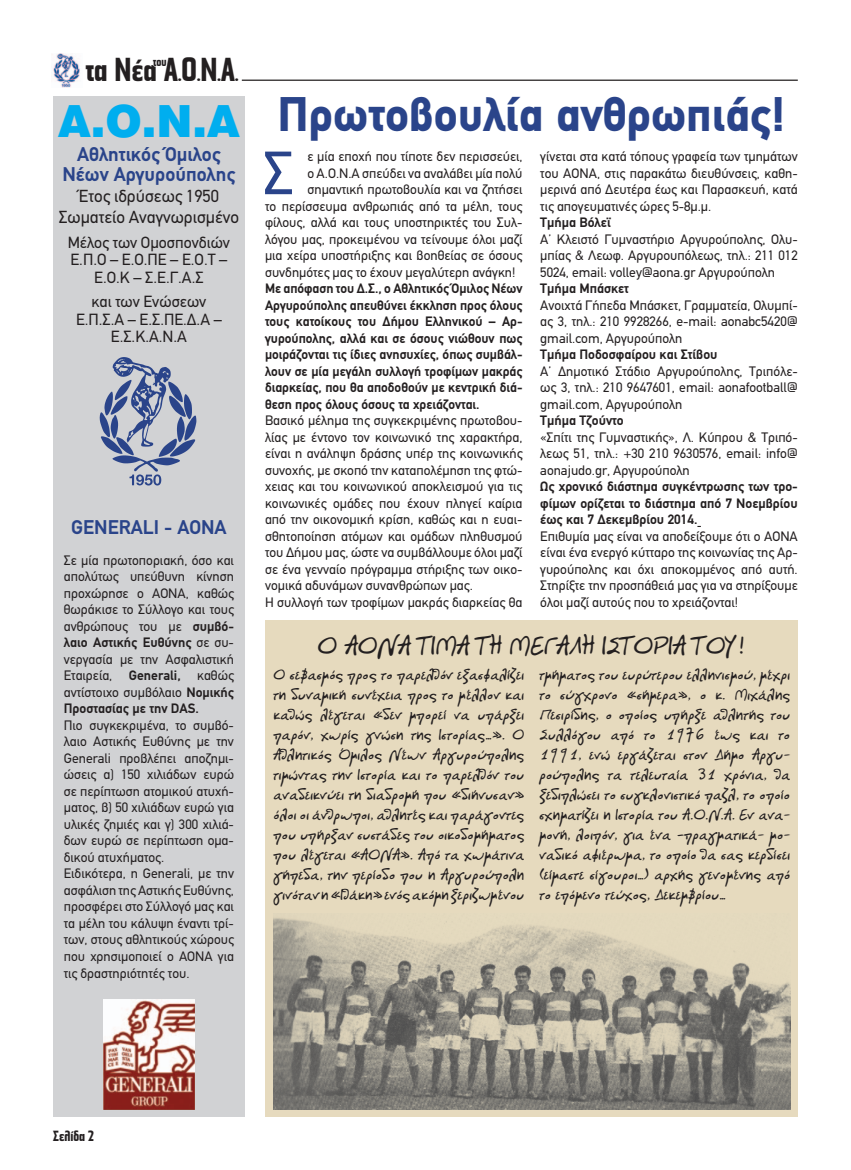
<style>
.page{position:relative;width:851px;height:1170px;background:#fff}
.page>*{position:absolute;margin:0;border:0;box-sizing:border-box;transform-origin:0 0}
.t1{font:61.12px "PF Din Text";color:#2a448a}
.t2{font:900 48.75px "PF Din Text";color:#2a448a}
.t3{font:700 33.75px "PF Stiele Futura";color:#231f20;scale:1.05 1}
.t4{font:700 25px "PF Libera";color:#231f20}
.t5{font:700 20px/20px "PF Din Text";color:#2a448a;text-align:center}
.t6{font:17.5px/21px "PF Din Text";color:#231f20;text-align:center}
.t7{font:16.25px/17.5px "PF Din Text";color:#231f20;text-align:center}
.t8{font:700 15px/20px "PF Libera";color:#231f20;text-align:justify}
.t9{font:700 15px "PF Stiele Futura";color:#231f20;scale:1.05 1}
.t10{font:13.75px/16.5px "PF Din Text";color:#231f20;text-align:justify}
.t11{font:700 13.75px/16.5px "PF Din Text";color:#231f20;text-align:justify}
.t12{font:700 13.12px "PF Stiele Futura";color:#231f20;scale:1.05 1}
.s1{font-size:18.75px}
.s2{font-weight:700}
</style>
<div class="page">
<hr style="left:242px;top:80px;width:555px;height:1px;background:#231f20">
<img style="left:51px;top:53px;width:29px;height:34px">
<div style="left:53px;top:96px;width:191px;height:1020px;background:#d1d2d4"></div>
<img style="left:99px;top:357px;width:98px;height:129px">
<img style="left:103px;top:999px;width:91px;height:110px">
<div style="left:265px;top:620px;width:532px;height:496px;background:#e6dabe"></div>
<img style="left:274px;top:917px;width:516px;height:192px">
<h3 class="t3" style="left:86px;top:50px;width:147px">τα Nέα Α<span class="s1">.</span>Ο<span class="s1">.</span>Ν<span class="s1">.</span>Α<span class="s1">.</span></h3>
<p class="t12" style="left:153px;top:54px;width:14px">του</p>
<h2 class="t2" style="left:58px;top:85px;width:728px"><sub>Α.Ο.Ν.Α</sub> Πρωτοβουλία ανθρωπιάς!</h2>
<h3 class="t5" style="left:62px;top:144px;width:174px">Αθλητικός Όμιλος<br>Νέων Αργυρούπολης</h3>
<p class="t6" style="left:59px;top:186px;width:182px">Έτος ιδρύσεως 1950<br>Σωματείο Αναγνωρισμένο</p>
<p class="t7" style="left:68px;top:233px;width:164px">Μέλος των Ομοσπονδιών<br>Ε.Π.Ο – Ε.Ο.ΠΕ – Ε.Ο.Τ –<br>Ε.Ο.Κ – Σ.Ε.Γ.Α.Σ</p>
<p class="t7" style="left:76px;top:293px;width:147px">και των Ενώσεων<br>Ε.Π.Σ.Α – Ε.Σ.ΠΕ.Δ.Α –<br>Ε.Σ.Κ.Α.Ν.Α</p>
<h1 class="t1" style="left:263px;top:138px;width:32px">Σ</h1>
<p class="t10" style="left:307px;top:148px;width:216px">ε μία εποχή που τίποτε δεν περισσεύει,</p>
<p class="t10" style="left:540px;top:148px;width:259px">γίνεται στα κατά τόπους γραφεία των τμημάτων του ΑΟΝΑ, στις παρακάτω διευθύνσεις, καθη&shy;μερινά από Δευτέρα έως και Παρασκευή, κατά τις απογευματινές ώρες 5-8μ.μ.</p>
<p class="t11" style="left:540px;top:214px;width:72px">Τμήμα Βόλεϊ</p>
<p class="t10" style="left:540px;top:231px;width:259px">Α’ Κλειστό Γυμναστήριο Αργυρούπολης, Ολυ&shy;μπίας &amp; Λεωφ. Αργυρουπόλεως, τηλ.: 211 012<br>5024, email: volley@aona.gr Αργυρούπολη</p>
<p class="t11" style="left:540px;top:280px;width:90px">Τμήμα Μπάσκετ</p>
<p class="t10" style="left:540px;top:297px;width:259px">Ανοιχτά Γήπεδα Μπάσκετ, Γραμματεία, Ολυμπί&shy;ας 3, τηλ.: 210 9928266, e-mail: aonabc5420@ gmail.com, Αργυρούπολη</p>
<p class="t11" style="left:540px;top:346px;width:179px">Τμήμα Ποδοσφαίρου και Στίβου</p>
<p class="t10" style="left:540px;top:363px;width:259px">Α’ Δημοτικό Στάδιο Αργυρούπολης, Τριπόλε&shy;ως 3, τηλ.: 210 9647601, email: aonafootball@ gmail.com, Αργυρούπολη</p>
<p class="t11" style="left:540px;top:412px;width:85px">Τμήμα Τζούντο</p>
<p class="t10" style="left:540px;top:429px;width:259px">«Σπίτι της Γυμναστικής», Λ. Κύπρου &amp; Τριπό&shy;λεως 51, τηλ.: +30 210 9630576, email: info@ aonajudo.gr, Αργυρούπολη</p>
<p class="t11" style="left:540px;top:478px;width:259px">Ως χρονικό διάστημα συγκέντρωσης των τρο&shy;φίμων ορίζεται το διάστημα από 7 Νοεμβρίου έως και 7 Δεκεμβρίου 2014.</p>
<p class="t10" style="left:540px;top:528px;width:259px">Επιθυμία μας είναι να αποδείξουμε ότι ο ΑΟΝΑ είναι ένα ενεργό κύτταρο της κοινωνίας της Αρ&shy;γυρούπολης και όχι αποκομμένος από αυτή.<br>Στηρίξτε την προσπάθειά μας για να στηρίξουμε όλοι μαζί αυτούς που το χρειάζονται!</p>
<p class="t10" style="left:307px;top:165px;width:216px">ο Α.Ο.Ν.Α σπεύδει να αναλάβει μία πολύ</p>
<p class="t10" style="left:307px;top:181px;width:216px">σημαντική πρωτοβουλία και να ζητήσει</p>
<p class="t10" style="left:265px;top:198px;width:259px">το περίσσευμα ανθρωπιάς από τα μέλη, τους</p>
<p class="t10" style="left:265px;top:214px;width:259px">φίλους, αλλά και τους υποστηρικτές του Συλ-</p>
<p class="t10" style="left:265px;top:231px;width:259px">λόγου μας, προκειμένου να τείνουμε όλοι μαζί</p>
<p class="t10" style="left:265px;top:247px;width:259px">μια χείρα υποστήριξης και βοηθείας σε όσους</p>
<p class="t10" style="left:265px;top:264px;width:252px">συνδημότες μας το έχουν μεγαλύτερη ανάγκη!</p>
<p class="t11" style="left:265px;top:280px;width:259px">Με απόφαση του Δ.Σ., ο Αθλητικός Όμιλος Νέων Αργυρούπολης απευθύνει έκκληση προς όλους τους κατοίκους του Δήμου Ελληνικού – Αρ&shy;γυρούπολης, αλλά και σε όσους νιώθουν πως μοιράζονται τις ίδιες ανησυχίες, όπως συμβάλ&shy;λουν σε μία μεγάλη συλλογή τροφίμων μακράς διαρκείας, που θα αποδοθούν με κεντρική διά&shy;θεση προς όλους όσους τα χρειάζονται.</p>
<p class="t10" style="left:265px;top:412px;width:259px;text-align:left">Βασικό μέλημα της συγκεκριμένης πρωτοβου&shy;λίας με έντονο τον κοινωνικό της χαρακτήρα, είναι η ανάληψη δράσης υπέρ της κοινωνικής συνοχής, με σκοπό την καταπολέμηση της φτώ&shy;χειας και του κοινωνικού αποκλεισμού για τις κοινωνικές ομάδες που έχουν πληγεί καίρια από την οικονομική κρίση, καθώς και η ευαι&shy;σθητοποίηση ατόμων και ομάδων πληθυσμού του Δήμου μας, ώστε να συμβάλλουμε όλοι μαζί σε ένα γενναίο πρόγραμμα στήριξης των οικο&shy;νομικά αδυνάμων συνανθρώπων μας.<br>Η συλλογή των τροφίμων μακράς διαρκείας θα</p>
<h3 class="t5" style="left:71px;top:517px;width:157px">GENERALI - AONA</h3>
<p class="t10" style="left:64px;top:552px;width:172px">Σε μία πρωτοποριακή, όσο και απολύτως υπεύθυνη κίνηση προχώρησε ο ΑΟΝΑ, καθώς θωράκισε το Σύλλογο και τους ανθρώπους του με <span class="s2">συμβό&shy;λαιο Αστικής Ευθύνης</span> σε συ&shy;νεργασία με την Ασφαλιστική Εταιρεία, <span class="s2">Generali,</span> καθώς αντίστοιχο συμβόλαιο <span class="s2">Νομικής Προστασίας με την DAS.</span></p>
<p class="t10" style="left:64px;top:717px;width:172px;text-align:left">Πιο συγκεκριμένα, το συμβό&shy;λαιο Αστικής Ευθύνης με την<br>Generali προβλέπει αποζημι&shy;ώσεις α) 150 χιλιάδων ευρώ σε περίπτωση ατομικού ατυχή&shy;ματος, β) 50 χιλιάδων ευρώ για υλικές ζημιές και γ) 300 χιλιά&shy;δων ευρώ σε περίπτωση ομα&shy;δικού ατυχήματος.<br>Ειδικότερα, η Generali, με την ασφάλιση της Αστικής Ευθύνης, προσφέρει στο Σύλλογό μας και τα μέλη του κάλυψη έναντι τρί&shy;των, στους αθλητικούς χώρους που χρησιμοποιεί ο ΑΟΝΑ για τις δραστηριότητές του.</p>
<h3 class="t4" style="left:318px;top:629px;width:427px">O ΑΟΝΑ ΤΙΜΑ ΤΗ ΜΕΓΑΛΗ ΙΣΤΟΡΙΑ ΤΟΥ !</h3>
<p class="t8" style="left:274px;top:663px;width:252px">Ο σεβασμός προς το παρελθόν εξασφαλίζει τη δυναμική συνέχεια προς το μέλλον και καθώς λέγεται «δεν μπορεί να υπάρξει παρόν, χωρίς γνώση της Ιστορίας…». Ο Αθλητικός Όμιλος Νέων Αργυρούπολης τιμώντας την Ιστορία και το παρελθόν του αναδεικνύει τη διαδρομή που «διήνυσαν» όλοι οι άνθρωποι, αθλητές και παράγοντες που υπήρξαν συστάδες του οικοδομήματος που λέγεται «ΑΟΝΑ». Από τα χωμάτινα γήπεδα, την περίοδο που η Αργυρούπολη γινόταν η «Ιθάκη» ενός ακόμη ξεριζωμένου</p>
<p class="t8" style="left:539px;top:663px;width:252px">τμήματος του ευρύτερου ελληνισμού, μέχρι το σύγχρονο «σήμερα», ο κ. Μιχάλης Πεσιρίδης, ο οποίος υπήρξε αθλητής του Συλλόγου από το 1976 έως και το 1991, ενώ εργάζεται στον Δήμο Αργυ&shy;ρούπολης τα τελευταία 31 χρόνια, θα ξεδιπλώσει το συγκλονιστικό παζλ, το οποίο σχηματίζει η Ιστορία του Α.Ο.Ν.Α. Εν ανα&shy;μονή, λοιπόν, για ένα –πραγματικά- μο&shy;ναδικό αφιέρωμα, το οποίο θα σας κερδίσει (είμαστε σίγουροι…) αρχής γενομένης από το επόμενο τεύχος, Δεκεμβρίου…</p>
<p class="t9" style="left:53px;top:1127px;width:40px">Σελίδα 2</p>
</div>
